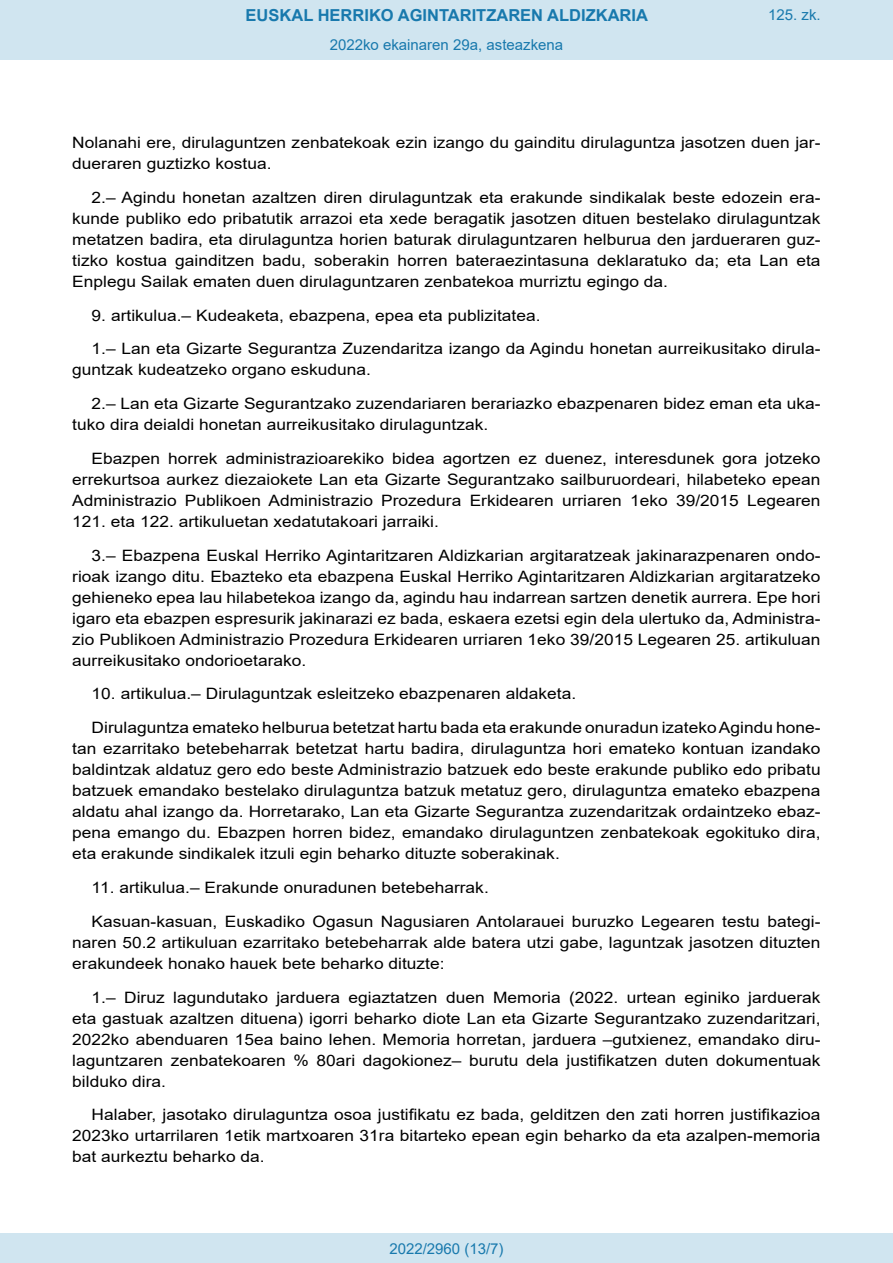
<style>
.page{position:relative;width:893px;height:1263px;background:#fff}
.page>*{position:absolute;margin:0;border:0;box-sizing:border-box;transform-origin:0 0}
.t1{font:700 16.5px "Arial";color:#1879ad}
.BOPVDetalle{font:15.6px/21px "Arial";color:#000;text-align:justify;scale:1.11 1}
.Paginacion_Centro{font:15px "Arial";color:#1879ad}
</style>
<div class="page">
<div style="left:0;top:0;width:893px;height:60px;background:#d0e5f0"></div>
<div style="left:0;top:1233px;width:893px;height:30px;background:#d0e5f0"></div>
<p class="t1" style="left:246px;top:3px;width:404px">EUSKAL HERRIKO AGINTARITZAREN ALDIZKARIA</p>
<p class="Paginacion_Centro" style="left:330px;top:35px;width:235px">2022ko ekainaren 29a, asteazkena</p>
<p class="Paginacion_Centro" style="left:768px;top:5px;width:54px">125. zk.</p>
<p class="BOPVDetalle" style="left:72px;top:132px;width:676px">Nolanahi ere, dirulaguntzen zenbatekoak ezin izango du gainditu dirulaguntza jasotzen duen jar&shy;dueraren guztizko kostua.</p>
<p class="BOPVDetalle" style="left:72px;top:187px;width:676px;text-indent:19px">2.– Agindu honetan azaltzen diren dirulaguntzak eta erakunde sindikalak beste edozein era&shy;kunde publiko edo pribatutik arrazoi eta xede beragatik jasotzen dituen bestelako dirulaguntzak metatzen badira, eta dirulaguntza horien baturak dirulaguntzaren helburua den jardueraren guz&shy;tizko kostua gainditzen badu, soberakin horren bateraezintasuna deklaratuko da; eta Lan eta Enplegu Sailak ematen duen dirulaguntzaren zenbatekoa murriztu egingo da.</p>
<p class="BOPVDetalle" style="left:92px;top:305px;width:406px">9. artikulua.– Kudeaketa, ebazpena, epea eta publizitatea.</p>
<p class="BOPVDetalle" style="left:72px;top:338px;width:676px;text-indent:19px">1.– Lan eta Gizarte Segurantza Zuzendaritza izango da Agindu honetan aurreikusitako dirula&shy;guntzak kudeatzeko organo eskuduna.</p>
<p class="BOPVDetalle" style="left:72px;top:393px;width:676px;text-indent:19px">2.– Lan eta Gizarte Segurantzako zuzendariaren berariazko ebazpenaren bidez eman eta uka&shy;tuko dira deialdi honetan aurreikusitako dirulaguntzak.</p>
<p class="BOPVDetalle" style="left:72px;top:448px;width:676px;text-indent:19px">Ebazpen horrek administrazioarekiko bidea agortzen ez duenez, interesdunek gora jotzeko errekurtsoa aurkez diezaiokete Lan eta Gizarte Segurantzako sailburuordeari, hilabeteko epean Administrazio Publikoen Administrazio Prozedura Erkidearen urriaren 1eko 39/2015 Legearen 121. eta 122. artikuluetan xedatutakoari jarraiki.</p>
<p class="BOPVDetalle" style="left:72px;top:545px;width:676px;text-indent:19px">3.– Ebazpena Euskal Herriko Agintaritzaren Aldizkarian argitaratzeak jakinarazpenaren ondo&shy;rioak izango ditu. Ebazteko eta ebazpena Euskal Herriko Agintaritzaren Aldizkarian argitaratzeko gehieneko epea lau hilabetekoa izango da, agindu hau indarrean sartzen denetik aurrera. Epe hori igaro eta ebazpen espresurik jakinarazi ez bada, eskaera ezetsi egin dela ulertuko da, Administra&shy;zio Publikoen Administrazio Prozedura Erkidearen urriaren 1eko 39/2015 Legearen 25. artikuluan aurreikusitako ondorioetarako.</p>
<p class="BOPVDetalle" style="left:92px;top:683px;width:438px">10. artikulua.– Dirulaguntzak esleitzeko ebazpenaren aldaketa.</p>
<p class="BOPVDetalle" style="left:72px;top:717px;width:676px;text-indent:19px">Dirulaguntza emateko helburua betetzat hartu bada eta erakunde onuradun izateko Agindu hone&shy;tan ezarritako betebeharrak betetzat hartu badira, dirulaguntza hori emateko kontuan izandako baldintzak aldatuz gero edo beste Administrazio batzuek edo beste erakunde publiko edo pribatu batzuek emandako bestelako dirulaguntza batzuk metatuz gero, dirulaguntza emateko ebazpena aldatu ahal izango da. Horretarako, Lan eta Gizarte Segurantza zuzendaritzak ordaintzeko ebaz&shy;pena emango du. Ebazpen horren bidez, emandako dirulaguntzen zenbatekoak egokituko dira, eta erakunde sindikalek itzuli egin beharko dituzte soberakinak.</p>
<p class="BOPVDetalle" style="left:92px;top:877px;width:359px">11. artikulua.– Erakunde onuradunen betebeharrak.</p>
<p class="BOPVDetalle" style="left:72px;top:911px;width:676px;text-indent:19px">Kasuan-kasuan, Euskadiko Ogasun Nagusiaren Antolarauei buruzko Legearen testu bategi&shy;naren 50.2 artikuluan ezarritako betebeharrak alde batera utzi gabe, laguntzak jasotzen dituzten erakundeek honako hauek bete beharko dituzte:</p>
<p class="BOPVDetalle" style="left:72px;top:986px;width:676px;text-indent:19px">1.– Diruz lagundutako jarduera egiaztatzen duen Memoria (2022. urtean eginiko jarduerak eta gastuak azaltzen dituena) igorri beharko diote Lan eta Gizarte Segurantzako zuzendaritzari, 2022ko abenduaren 15ea baino lehen. Memoria horretan, jarduera –gutxienez, emandako diru&shy;laguntzaren zenbatekoaren % 80ari dagokionez– burutu dela justifikatzen duten dokumentuak bilduko dira.</p>
<p class="BOPVDetalle" style="left:72px;top:1104px;width:676px;text-indent:19px">Halaber, jasotako dirulaguntza osoa justifikatu ez bada, gelditzen den zati horren justifikazioa 2023ko urtarrilaren 1etik martxoaren 31ra bitarteko epean egin beharko da eta azalpen-memoria bat aurkeztu beharko da.</p>
<p class="Paginacion_Centro" style="left:389px;top:1238px;width:116px">2022/2960 (13/7)</p>
</div>
